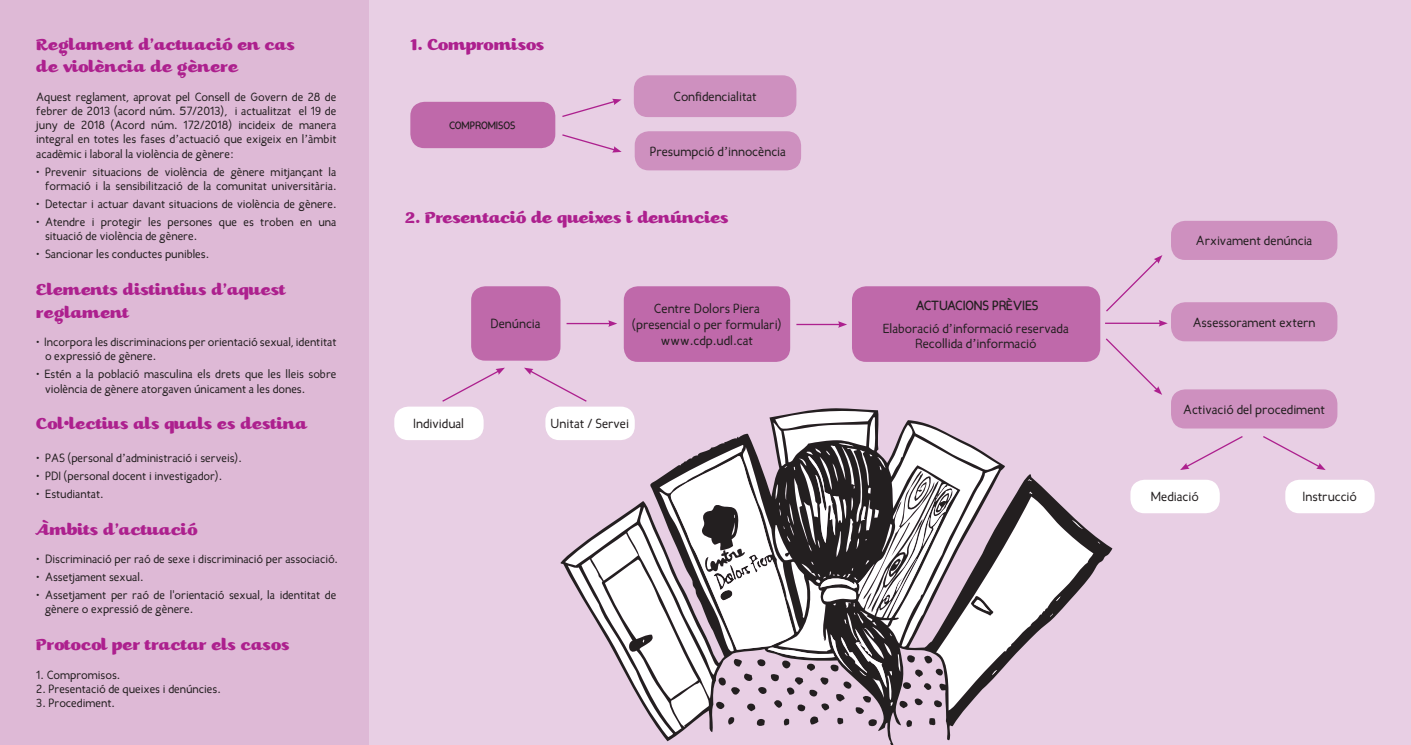
<style>
.page{position:relative;width:1411px;height:745px;background:#fff}
.page>*{position:absolute;margin:0;border:0;box-sizing:border-box;transform-origin:0 0}
.t1{font:18.75px/22.5px "Kari";color:#ad208e}
.t2{font:13.12px/15.8px "Candela";color:#231f20;text-align:center}
.t3{font:700 13.12px "Candela";color:#231f20}
.t4{font:11.88px/14.2px "Candela";color:#231f20}
.t5{font:700 10.5px "Candela";color:#231f20}
</style>
<div class="page">
<div style="left:1074px;top:0;width:336px;height:744px;background:#e8cfe4"></div>
<div style="left:369px;top:0;width:705px;height:744px;background:#e8cfe4"></div>
<div style="left:0;top:0;width:369px;height:744px;background:#deb9d6"></div>
<svg style="left:565px;top:409px;width:535px;height:327px"></svg>
<div style="left:471px;top:286px;width:89px;height:74px;background:#bf69aa;border-radius:14px"></div>
<div style="left:623px;top:286px;width:167px;height:75px;background:#bf69aa;border-radius:14px"></div>
<div style="left:852px;top:286px;width:248px;height:75px;background:#bf69aa;border-radius:14px"></div>
<div style="left:394px;top:406px;width:89px;height:34px;background:#fff;border-radius:14px"></div>
<div style="left:1130px;top:479px;width:89px;height:34px;background:#fff;border-radius:14px"></div>
<div style="left:1170px;top:221px;width:167px;height:39px;background:#ce90bf;border-radius:14px"></div>
<div style="left:1170px;top:302px;width:167px;height:39px;background:#ce90bf;border-radius:14px"></div>
<div style="left:1170px;top:389px;width:167px;height:39px;background:#ce90bf;border-radius:14px"></div>
<div style="left:545px;top:406px;width:89px;height:34px;background:#fff;border-radius:14px"></div>
<div style="left:1285px;top:479px;width:89px;height:34px;background:#fff;border-radius:14px"></div>
<svg style="left:524px;top:367px;width:63px;height:35px"></svg>
<svg style="left:442px;top:367px;width:63px;height:35px"></svg>
<svg style="left:1180px;top:436px;width:63px;height:34px"></svg>
<svg style="left:1263px;top:436px;width:62px;height:34px"></svg>
<hr style="left:566px;top:323px;width:44px;height:1px;background:#ad208e">
<svg style="left:608px;top:320px;width:9px;height:6px"></svg>
<hr style="left:796px;top:323px;width:44px;height:2px;background:#ad208e">
<svg style="left:838px;top:321px;width:9px;height:6px"></svg>
<hr style="left:1104px;top:322px;width:56px;height:2px;background:#ad208e">
<svg style="left:1158px;top:320px;width:9px;height:6px"></svg>
<svg style="left:1106px;top:255px;width:56px;height:57px"></svg>
<svg style="left:1106px;top:338px;width:56px;height:56px"></svg>
<div style="left:410px;top:102px;width:145px;height:46px;background:#bf69aa;border-radius:14px"></div>
<div style="left:633px;top:75px;width:163px;height:42px;background:#ce90bf;border-radius:14px"></div>
<div style="left:634px;top:131px;width:167px;height:39px;background:#ce90bf;border-radius:14px"></div>
<svg style="left:562px;top:99px;width:59px;height:18px"></svg>
<svg style="left:562px;top:134px;width:59px;height:18px"></svg>
<h1 class="t1" style="left:36px;top:33px;width:260px">Reglament d’actuació en cas de violència de gènere</h1>
<p class="t4" style="left:36px;top:89px;width:302px;text-align:justify">Aquest reglament, aprovat pel Consell de Govern de 28 de febrer de 2013 (acord núm. 57/2013), i actualitzat el 19 de juny de 2018 (Acord núm. 172/2018) incideix de manera integral en totes les fases d’actuació que exigeix en l’àmbit acadèmic i laboral la violència de gènere:</p>
<p class="t4" style="left:36px;top:164px;width:302px;text-align:right">• Prevenir situacions de violència de gènere mitjançant la formació i la sensibilització de la comunitat universitària.</p>
<p class="t4" style="left:36px;top:196px;width:302px">• Detectar i actuar davant situacions de violència de gènere.</p>
<p class="t4" style="left:45px;top:214px;width:293px;text-indent:-9px">• Atendre i protegir les persones que es troben en una situació de violència de gènere.</p>
<p class="t4" style="left:36px;top:247px;width:174px">• Sancionar les conductes punibles.</p>
<h1 class="t1" style="left:36px;top:278px;width:251px">Elements distintius d’aquest reglament</h1>
<p class="t4" style="left:45px;top:334px;width:293px;text-indent:-9px">• Incorpora les discriminacions per orientació sexual, identitat o expressió de gènere.</p>
<p class="t4" style="left:45px;top:367px;width:293px;text-indent:-9px">• Estén a la població masculina els drets que les lleis sobre violència de gènere atorgaven únicament a les dones.</p>
<h1 class="t1" style="left:36px;top:412px;width:273px">Col•lectius als quals es destina</h1>
<p class="t4" style="left:36px;top:450px;width:207px">• PAS (personal d’administració i serveis).</p>
<p class="t4" style="left:36px;top:468px;width:187px">• PDI (personal docent i investigador).</p>
<p class="t4" style="left:36px;top:486px;width:69px">• Estudiantat.</p>
<h1 class="t1" style="left:36px;top:517px;width:163px">Àmbits d’actuació</h1>
<p class="t4" style="left:36px;top:551px;width:303px">• Discriminació per raó de sexe i discriminació per associació.</p>
<p class="t4" style="left:36px;top:569px;width:109px">• Assetjament sexual.</p>
<p class="t4" style="left:45px;top:587px;width:293px;text-indent:-9px">• Assetjament per raó de l'orientació sexual, la identitat de gènere o expressió de gènere.</p>
<h1 class="t1" style="left:36px;top:633px;width:255px">Protocol per tractar els casos</h1>
<p class="t4" style="left:36px;top:667px;width:85px">1. Compromisos.</p>
<p class="t4" style="left:36px;top:681px;width:186px">2. Presentació de queixes i denúncies.</p>
<p class="t4" style="left:36px;top:695px;width:80px">3. Procediment.</p>
<h1 class="t1" style="left:410px;top:34px;width:136px">1. Compromisos</h1>
<p class="t5" style="left:449px;top:118px;width:67px">COMPROMISOS</p>
<p class="t2" style="left:673px;top:89px;width:85px">Confidencialitat</p>
<p class="t2" style="left:649px;top:143px;width:138px">Presumpció d’innocència</p>
<h1 class="t1" style="left:405px;top:207px;width:325px">2. Presentació de queixes i denúncies</h1>
<p class="t2" style="left:413px;top:415px;width:52px">Individual</p>
<p class="t2" style="left:490px;top:316px;width:52px">Denúncia</p>
<p class="t2" style="left:632px;top:300px;width:151px">Centre Dolors Piera (presencial o per formulari) www.cdp.udl.cat</p>
<p class="t3" style="left:915px;top:296px;width:124px">ACTUACIONS PRÈVIES</p>
<p class="t2" style="left:882px;top:320px;width:188px">Elaboració d’informació reservada<br>Recollida d’informació</p>
<p class="t2" style="left:550px;top:415px;width:80px">Unitat / Servei</p>
<p class="t2" style="left:1195px;top:233px;width:118px">Arxivament denúncia</p>
<p class="t2" style="left:1192px;top:314px;width:124px">Assessorament extern</p>
<p class="t2" style="left:1183px;top:401px;width:143px">Activació del procediment</p>
<p class="t2" style="left:1150px;top:488px;width:49px">Mediació</p>
<p class="t2" style="left:1302px;top:488px;width:56px">Instrucció</p>
</div>
